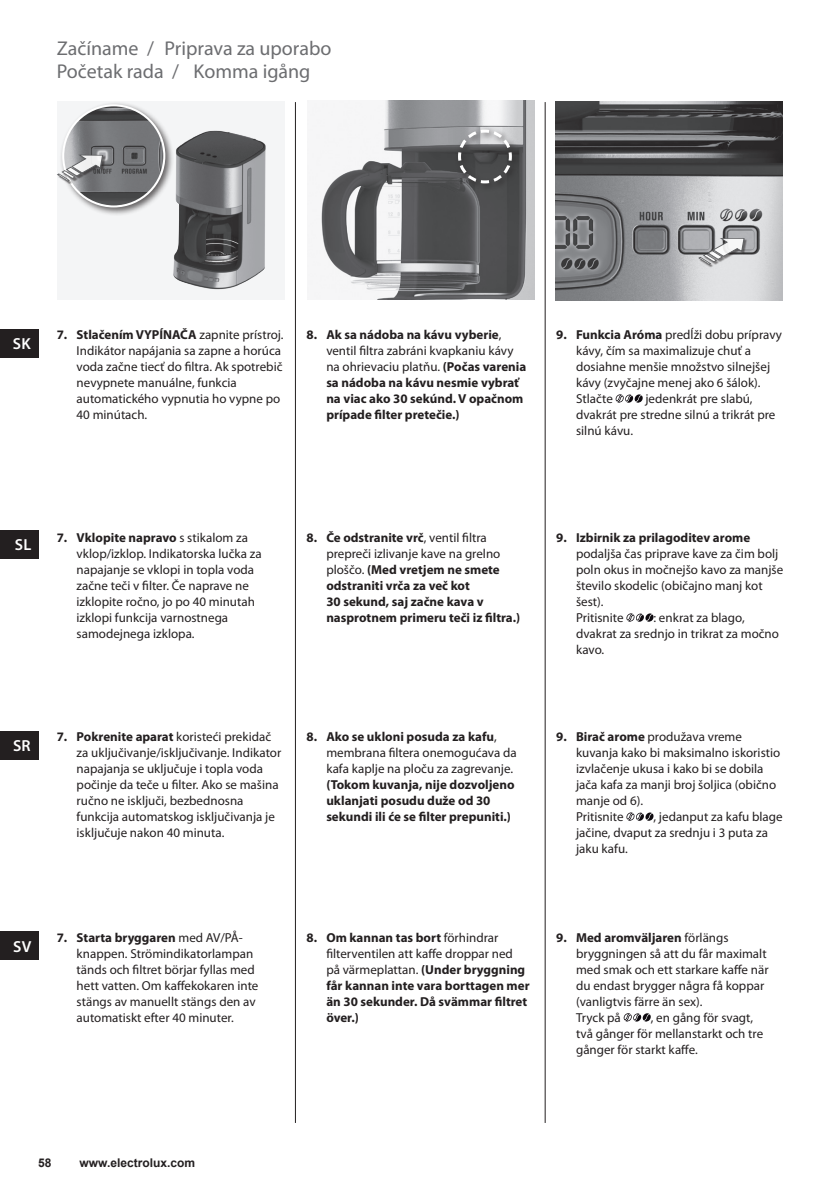
<style>
.page{position:relative;width:840px;height:1191px;background:#fff}
.page>*{position:absolute;margin:0;border:0;box-sizing:border-box;transform-origin:0 0}
.t1{font:20px "Myriad Pro";color:#6c6d70}
.t2{font:600 16px "Myriad Pro";letter-spacing:.02em;color:#fff}
.t3{font:13px/16px "Myriad Pro";color:#231f20}
.t4{font:700 13px/16px "Myriad Pro";color:#231f20}
.t5{font:700 12px "Arial";color:#231f20}
.s1{font-weight:700}
.s2{font-weight:400}
</style>
<div class="page">
<div style="left:0;top:931px;width:39px;height:29px;background:#231f20"></div>
<svg style="left:623px;top:1013px;width:27px;height:8px"></svg>
<div style="left:0;top:731px;width:38px;height:28px;background:#231f20"></div>
<svg style="left:626px;top:812px;width:27px;height:9px"></svg>
<div style="left:0;top:530px;width:39px;height:28px;background:#231f20"></div>
<svg style="left:626px;top:613px;width:27px;height:9px"></svg>
<div style="left:0;top:329px;width:38px;height:28px;background:#231f20"></div>
<svg style="left:615px;top:394px;width:27px;height:9px"></svg>
<div style="left:57px;top:101px;width:227px;height:198px;background:#f4f5f6"></div>
<img style="left:173px;top:130px;width:93px;height:160px">
<div style="left:59px;top:101px;width:115px;height:115px;background:#231f20;opacity:.7"></div>
<img style="left:63px;top:105px;width:101px;height:101px;border-radius:51px">
<div style="left:62px;top:104px;width:103px;height:103px;border:2px solid #fff;border-radius:50%"></div>
<svg style="left:57px;top:147px;width:57px;height:38px"></svg>
<img style="left:321px;top:101px;width:213px;height:198px">
<div style="left:454px;top:126px;width:66px;height:66px;background:#231f20;opacity:.7"></div>
<svg style="left:456px;top:128px;width:57px;height:57px;background:#757677"></svg>
<img style="left:555px;top:102px;width:227px;height:198px">
<svg style="left:691px;top:230px;width:64px;height:38px;background:#b6b7b9"></svg>
<hr style="left:295px;top:102px;width:1px;height:1021px;background:#231f20">
<hr style="left:544px;top:102px;width:1px;height:1021px;background:#231f20">
<h1 class="t1" style="left:57px;top:36px;width:99px">Začíname /</h1>
<h1 class="t1" style="left:164px;top:36px;width:168px">Priprava za uporabo</h1>
<h1 class="t1" style="left:57px;top:59px;width:124px">Početak rada /</h1>
<h1 class="t1" style="left:193px;top:59px;width:118px">Komma igång</h1>
<p class="t2" style="left:13px;top:333px;width:19px">SK</p>
<p class="t3" style="left:575px;top:326px;width:207px;text-indent:-20px"><span class="s1">9. Funkcia Aróma</span> predĺži dobu prípravy kávy, čím sa maximalizuje chuť a dosiahne menšie množstvo silnejšej kávy (zvyčajne menej ako 6 šálok).<br>Stlačte</p>
<p class="t3" style="left:77px;top:326px;width:208px;text-indent:-20px"><span class="s1">7. Stlačením VYPÍNAČA</span> zapnite prístroj.<br>Indikátor napájania sa zapne a horúca voda začne tiecť do filtra. Ak spotrebič nevypnete manuálne, funkcia automatického vypnutia ho vypne po<br>40 minútach.</p>
<p class="t4" style="left:326px;top:326px;width:201px;text-indent:-20px">8. Ak sa nádoba na kávu vyberie<span class="s2">, ventil filtra zabráni kvapkaniu kávy na ohrievaciu platňu.</span> (Počas varenia sa nádoba na kávu nesmie vybrať na viac ako 30 sekúnd. V opačnom prípade filter pretečie.)</p>
<p class="t3" style="left:575px;top:390px;width:201px;text-indent:69px">jedenkrát pre slabú, dvakrát pre stredne silnú a trikrát pre silnú kávu.</p>
<p class="t2" style="left:15px;top:534px;width:18px">SL</p>
<p class="t3" style="left:77px;top:529px;width:187px;text-indent:-20px"><span class="s1">7. Vklopite napravo</span> s stikalom za vklop/izklop. Indikatorska lučka za napajanje se vklopi in topla voda začne teči v filter. Če naprave ne izklopite ročno, jo po 40 minutah izklopi funkcija varnostnega samodejnega izklopa.</p>
<p class="t4" style="left:326px;top:529px;width:195px;text-indent:-20px">8. Če odstranite vrč<span class="s2">, ventil filtra prepreči izlivanje kave na grelno ploščo.</span> (Med vretjem ne smete odstraniti vrča za več kot<br>30 sekund, saj začne kava v nasprotnem primeru teči iz filtra.)</p>
<p class="t4" style="left:556px;top:529px;width:195px">9. Izbirnik za prilagoditev arome</p>
<p class="t3" style="left:575px;top:545px;width:208px">podaljša čas priprave kave za čim bolj poln okus in močnejšo kavo za manjše število skodelic (običajno manj kot šest).<br>Pritisnite</p>
<p class="t3" style="left:575px;top:609px;width:204px;text-indent:77px">: enkrat za blago, dvakrat za srednjo in trikrat za močno kavo.</p>
<p class="t2" style="left:13px;top:735px;width:19px">SR</p>
<p class="t3" style="left:326px;top:728px;width:192px;text-indent:-20px"><span class="s1">8. Ako se ukloni posuda za kafu</span>, membrana filtera onemogućava da kafa kaplje na ploču za zagrevanje.</p>
<p class="t4" style="left:326px;top:776px;width:190px">(Tokom kuvanja, nije dozvoljeno uklanjati posudu duže od 30 sekundi ili će se filter prepuniti.)</p>
<p class="t3" style="left:77px;top:728px;width:206px;text-indent:-20px"><span class="s1">7. Pokrenite aparat</span> koristeći prekidač za uključivanje/isključivanje. Indikator napajanja se uključuje i topla voda počinje da teče u filter. Ako se mašina ručno ne isključi, bezbednosna funkcija automatskog isključivanja je isključuje nakon 40 minuta.</p>
<p class="t3" style="left:575px;top:728px;width:206px;text-indent:-20px"><span class="s1">9. Birač arome</span> produžava vreme kuvanja kako bi maksimalno iskoristio izvlačenje ukusa i kako bi se dobila jača kafa za manji broj šoljica (obično manje od 6).<br>Pritisnite</p>
<p class="t3" style="left:575px;top:808px;width:208px;text-indent:77px">, jedanput za kafu blage jačine, dvaput za srednju i 3 puta za jaku kafu.</p>
<p class="t3" style="left:77px;top:929px;width:183px;text-indent:-20px"><span class="s1">7. Starta bryggaren</span> med AV/PÅ&shy;knappen. Strömindikatorlampan tänds och filtret börjar fyllas med hett vatten. Om kaffekokaren inte stängs av manuellt stängs den av automatiskt efter 40 minuter.</p>
<p class="t4" style="left:326px;top:928px;width:205px;text-indent:-20px">8. Om kannan tas bort <span class="s2">förhindrar filterventilen att kaffe droppar ned på värmeplattan.</span> (Under bryggning får kannan inte vara borttagen mer än 30 sekunder. Då svämmar filtret över.)</p>
<p class="t2" style="left:13px;top:936px;width:20px">Sv</p>
<p class="t3" style="left:575px;top:929px;width:194px;text-indent:-20px"><span class="s1">9. Med aromväljaren</span> förlängs bryggningen så att du får maximalt med smak och ett starkare kaffe när du endast brygger några få koppar (vanligtvis färre än sex).<br>Tryck på</p>
<p class="t3" style="left:575px;top:1009px;width:188px;text-indent:75px">, en gång för svagt, två gånger för mellanstarkt och tre gånger för starkt kaffe.</p>
<p class="t5" style="left:38px;top:1155px;width:15px">58</p>
<p class="t5" style="left:79px;top:1155px;width:117px">www.electrolux.com</p>
</div>
